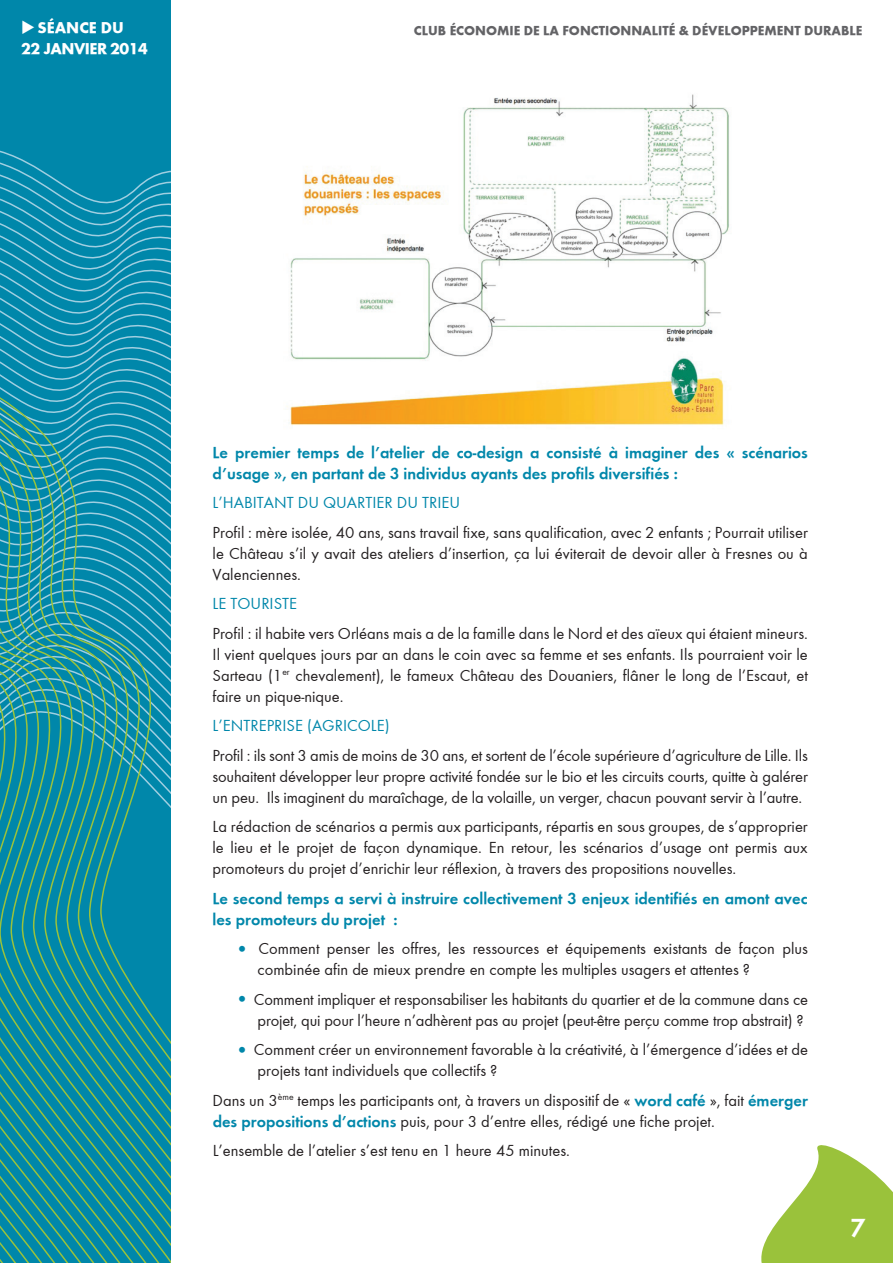
<style>
.page{position:relative;width:893px;height:1263px;background:#fff}
.page>*{position:absolute;margin:0;border:0;box-sizing:border-box;transform-origin:0 0}
.t1{font:700 27px "Function";color:#fff}
.t2{font:16.5px/21px "Function";color:#231f20;text-align:justify}
.t3{font:700 16.5px/21px "Function";color:#0087aa}
.t4{font:16.5px "Function";color:#0087aa}
.t5{font:16.2px "Function LH Heavy";letter-spacing:-.03em;color:#fff}
.t6{font:13.5px "Function LH Heavy";color:#636366}
.s1{font-size:21px;color:#0087aa}
.s2{font-weight:700;color:#0087aa}
</style>
<div class="page">
<svg style="left:761px;top:1145px;width:132px;height:118px"></svg>
<svg style="left:0;top:0;width:170px;height:1263px;background:#1590a5"></svg>
<img style="left:287px;top:94px;width:443px;height:332px">
<p class="t5" style="left:21px;top:18px;width:104px">◆SÉANCE DU</p>
<p class="t6" style="left:414px;top:22px;width:449px">CLUB ÉCONOMIE DE LA FONCTIONNALITÉ &amp; DÉVELOPPEMENT DURABLE</p>
<p class="t5" style="left:21px;top:39px;width:128px">22 JANVIER 2014</p>
<p class="t3" style="left:213px;top:441px;width:597px">Le premier temps de l’atelier de co-design a consisté à imaginer des « scénarios d’usage », en partant de 3 individus ayants des profils diversifiés :</p>
<p class="t4" style="left:213px;top:493px;width:20px">L’habitantduquartierdu</p>
<p class="t4" style="left:422px;top:493px;width:14px">Trieu</p>
<p class="t2" style="left:213px;top:522px;width:597px">Profil : mère isolée, 40 ans, sans travail fixe, sans qualification, avec 2 enfants ; Pourrait utiliser le Château s’il y avait des ateliers d’insertion, ça lui éviterait de devoir aller à Fresnes ou à Valenciennes.</p>
<p class="t4" style="left:213px;top:594px;width:14px">Letouriste</p>
<p class="t2" style="left:212px;top:623px;width:597px">Profil : il habite vers Orléans mais a de la famille dans le Nord et des aïeux qui étaient mineurs.<br>Il vient quelques jours par an dans le coin avec sa femme et ses enfants. Ils pourraient voir le Sarteau (1<sup>er</sup> chevalement), le fameux Château des Douaniers, flâner le long de l’Escaut, et faire un pique-nique.</p>
<p class="t4" style="left:213px;top:716px;width:19px">L’entreprise</p>
<p class="t4" style="left:307px;top:716px;width:15px">(agricole</p>
<p class="t4" style="left:385px;top:716px;width:6px">)</p>
<p class="t2" style="left:212px;top:745px;width:597px">Profil : ils sont 3 amis de moins de 30 ans, et sortent de l’école supérieure d’agriculture de Lille. Ils souhaitent développer leur propre activité fondée sur le bio et les circuits courts, quitte à galérer un peu. Ils imaginent du maraîchage, de la volaille, un verger, chacun pouvant servir à l’autre.</p>
<p class="t2" style="left:212px;top:816px;width:597px">La rédaction de scénarios a permis aux participants, répartis en sous groupes, de s’approprier le lieu et le projet de façon dynamique. En retour, les scénarios d’usage ont permis aux promoteurs du projet d’enrichir leur réflexion, à travers des propositions nouvelles.</p>
<p class="t3" style="left:212px;top:887px;width:597px">Le second temps a servi à instruire collectivement 3 enjeux identifiés en amont avec les promoteurs du projet :</p>
<p class="t2" style="left:258px;top:938px;width:552px;text-indent:-23px"><span class="s1">•</span> Comment penser les offres, les ressources et équipements existants de façon plus combinée afin de mieux prendre en compte les multiples usagers et attentes ?</p>
<p class="t2" style="left:235px;top:989px;width:574px;text-align:right"><span class="s1">•</span> Comment impliquer et responsabiliser les habitants du quartier et de la commune dans ce projet, qui pour l’heure n’adhèrent pas au projet (peut-être perçu comme trop abstrait) ?</p>
<p class="t2" style="left:258px;top:1039px;width:552px;text-indent:-23px"><span class="s1">•</span> Comment créer un environnement favorable à la créativité, à l’émergence d’idées et de projets tant individuels que collectifs ?</p>
<p class="t2" style="left:213px;top:1090px;width:597px">Dans un 3<sup>ème</sup> temps les participants ont, à travers un dispositif de « <span class="s2">word café</span> », fait <span class="s2">émerger des propositions d’actions</span> puis, pour 3 d’entre elles, rédigé une fiche projet.</p>
<p class="t2" style="left:213px;top:1140px;width:359px">L’ensemble de l’atelier s’est tenu en 1 heure 45 minutes.</p>
<h1 class="t1" style="left:850px;top:1212px;width:17px">7</h1>
</div>
